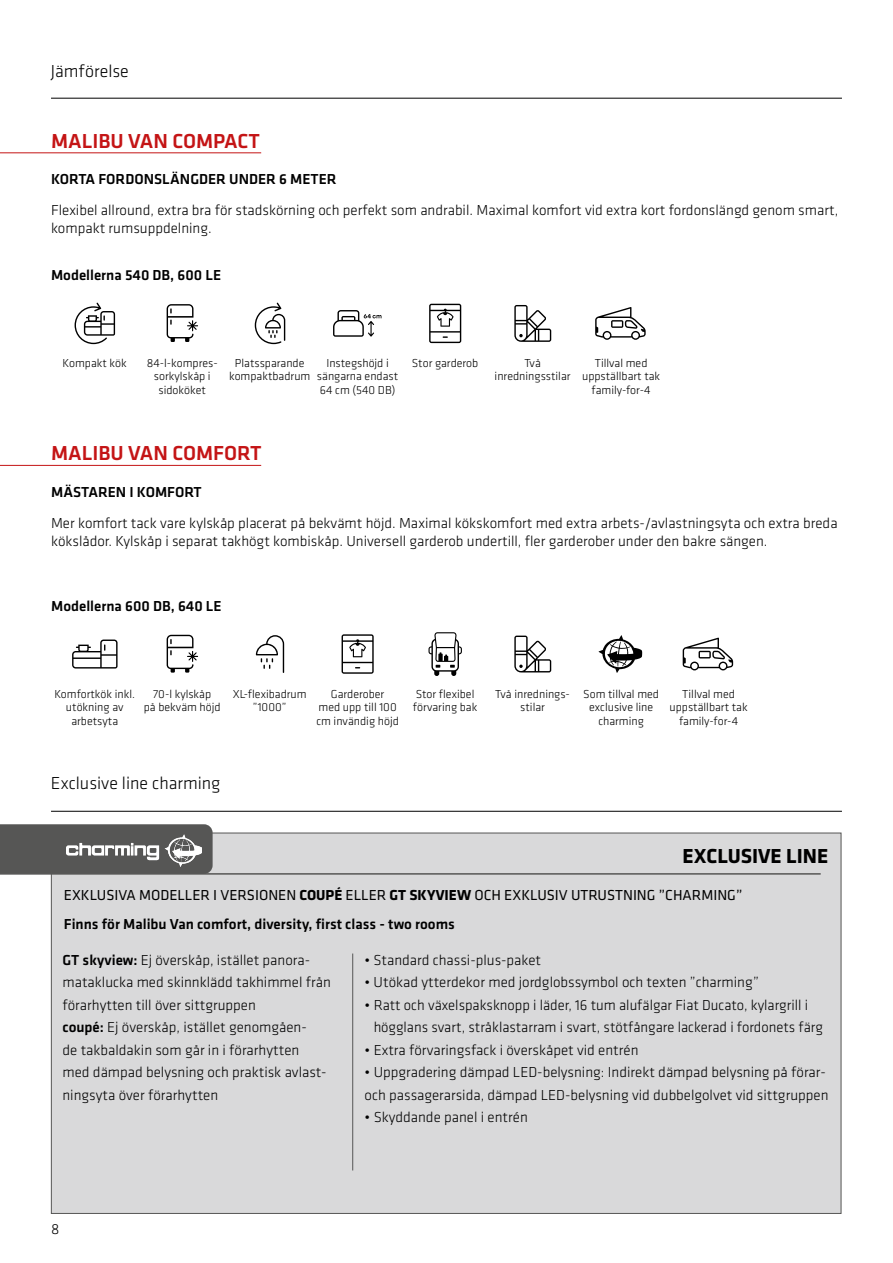
<style>
.page{position:relative;width:893px;height:1263px;background:#fff}
.page>*{position:absolute;margin:0;border:0;box-sizing:border-box;transform-origin:0 0}
.t1{font:500 21px "Klavika Basic";color:#c41415}
.t2{font:700 21px "Klavika Basic";color:#000}
.t3{font:300 18px "Klavika Basic";color:#000}
.t4{font:300 15px/22.5px "Klavika Basic";color:#000}
.t5{font:500 15px "Klavika Basic";color:#000}
.t6{font:15px "Klavika Basic";color:#000}
.t7{font:300 12px/13.5px "Klavika Basic";color:#000;text-align:center}
.s1{font-weight:700}
.s2{font-weight:500}
</style>
<div class="page">
<hr style="left:51px;top:98px;width:791px;height:1px;background:#000">
<hr style="left:51px;top:811px;width:791px;height:1px;background:#000">
<div style="left:51px;top:833px;width:790px;height:381px;background:#d9d9da;border:1px solid #565655"></div>
<hr style="left:0;top:465px;width:261px;height:1px;background:#c41415">
<hr style="left:0;top:152px;width:261px;height:1px;background:#c41415">
<hr style="left:352px;top:953px;width:1px;height:217px;background:#565655">
<div style="left:0;top:824px;width:213px;height:49px;background:#565655"></div>
<img style="left:67px;top:835px;width:135px;height:32px">
<hr style="left:0;top:873px;width:821px;height:2px;background:#565655">
<svg style="left:595px;top:307px;width:51px;height:33px"></svg>
<svg style="left:514px;top:305px;width:37px;height:37px"></svg>
<svg style="left:333px;top:310px;width:48px;height:27px"></svg>
<svg style="left:429px;top:304px;width:32px;height:39px"></svg>
<svg style="left:255px;top:303px;width:30px;height:41px"></svg>
<svg style="left:167px;top:304px;width:31px;height:38px"></svg>
<svg style="left:75px;top:303px;width:40px;height:41px"></svg>
<svg style="left:599px;top:635px;width:43px;height:38px"></svg>
<svg style="left:683px;top:638px;width:50px;height:32px"></svg>
<svg style="left:514px;top:636px;width:37px;height:36px"></svg>
<svg style="left:342px;top:634px;width:32px;height:40px"></svg>
<svg style="left:428px;top:632px;width:34px;height:44px"></svg>
<svg style="left:256px;top:635px;width:28px;height:38px"></svg>
<svg style="left:167px;top:635px;width:31px;height:38px"></svg>
<svg style="left:72px;top:639px;width:46px;height:29px"></svg>
<p class="t3" style="left:51px;top:60px;width:79px">Jämförelse</p>
<h1 class="t1" style="left:51px;top:126px;width:210px">MALIBU VAN COMPACT</h1>
<p class="t5" style="left:51px;top:169px;width:287px">KORTA FORDONSLÄNGDER UNDER 6 METER</p>
<p class="t4" style="left:51px;top:201px;width:789px;line-height:18px">Flexibel allround, extra bra för stadskörning och perfekt som andrabil. Maximal komfort vid extra kort fordonslängd genom smart, kompakt rumsuppdelning.</p>
<p class="t5" style="left:51px;top:264px;width:172px">Modellerna 540 DB, 600 LE</p>
<p class="t7" style="left:63px;top:356px;width:66px">Kompakt kök</p>
<p class="t7" style="left:147px;top:356px;width:72px">84-l-kompres&shy;sorkylskåp i sidoköket</p>
<p class="t7" style="left:229px;top:356px;width:83px">Platssparande kompaktbadrum</p>
<p class="t7" style="left:317px;top:356px;width:83px">Instegshöjd i sängarna endast<br>64 cm (540 DB)</p>
<p class="t7" style="left:412px;top:356px;width:68px">Stor garderob</p>
<p class="t7" style="left:495px;top:356px;width:77px">Två inredningsstilar</p>
<p class="t7" style="left:582px;top:356px;width:80px">Tillval med uppställbart tak family-for-4</p>
<h1 class="t1" style="left:51px;top:439px;width:212px">MALIBU VAN COMFORT</h1>
<p class="t5" style="left:51px;top:482px;width:152px">MÄSTAREN I KOMFORT</p>
<p class="t4" style="left:51px;top:514px;width:788px;line-height:18px">Mer komfort tack vare kylskåp placerat på bekvämt höjd. Maximal kökskomfort med extra arbets-/avlastningsyta och extra breda kökslådor. Kylskåp i separat takhögt kombiskåp. Universell garderob undertill, fler garderober under den bakre sängen.</p>
<p class="t5" style="left:51px;top:596px;width:172px">Modellerna 600 DB, 640 LE</p>
<p class="t7" style="left:54px;top:687px;width:82px">Komfortkök inkl. utökning av arbetsyta</p>
<p class="t7" style="left:144px;top:687px;width:78px">70-l kylskåp<br>på bekväm höjd</p>
<p class="t7" style="left:233px;top:687px;width:75px">XL-flexibadrum ”1000”</p>
<p class="t7" style="left:316px;top:687px;width:84px">Garderober<br>med upp till 100 cm invändig höjd</p>
<p class="t7" style="left:413px;top:687px;width:66px;text-align:left">Stor flexibel förvaring bak</p>
<p class="t7" style="left:495px;top:687px;width:76px">Två inrednings&shy;stilar</p>
<p class="t7" style="left:583px;top:687px;width:77px">Som tillval med exclusive line charming</p>
<p class="t7" style="left:670px;top:687px;width:80px">Tillval med uppställbart tak family-for-4</p>
<p class="t3" style="left:51px;top:772px;width:171px">Exclusive line charming</p>
<h1 class="t2" style="left:682px;top:841px;width:147px">EXCLUSIVE LINE</h1>
<p class="t6" style="left:64px;top:885px;width:680px">EXKLUSIVA MODELLER I VERSIONEN <span class="s1">COUPÉ</span> ELLER <span class="s1">GT SKYVIEW</span> OCH EXKLUSIV UTRUSTNING ”CHARMING”</p>
<p class="t5" style="left:64px;top:914px;width:393px">Finns för Malibu Van comfort, diversity, first class - two rooms</p>
<p class="t4" style="left:62px;top:948px;width:270px"><span class="s2">GT skyview:</span> Ej överskåp, istället panora&shy;mataklucka med skinnklädd takhimmel från förarhytten till över sittgruppen<br><span class="s2">coupé:</span> Ej överskåp, istället genomgåen-<br>de takbaldakin som går in i förarhytten<br>med dämpad belysning och praktisk avlast&shy;ningsyta över förarhytten</p>
<p class="t4" style="left:365px;top:948px;width:178px">• Standard chassi-plus-paket</p>
<p class="t4" style="left:365px;top:971px;width:396px">• Utökad ytterdekor med jordglobssymbol och texten ”charming”</p>
<p class="t4" style="left:374px;top:993px;width:451px;text-indent:-9px">• Ratt och växelspaksknopp i läder, 16 tum alufälgar Fiat Ducato, kylargrill i högglans svart, stråklastarram i svart, stötfångare lackerad i fordonets färg</p>
<p class="t4" style="left:365px;top:1038px;width:275px">• Extra förvaringsfack i överskåpet vid entrén</p>
<p class="t4" style="left:365px;top:1061px;width:465px">• Uppgradering dämpad LED-belysning: Indirekt dämpad belysning på förar&shy;och passagerarsida, dämpad LED-belysning vid dubbelgolvet vid sittgruppen</p>
<p class="t4" style="left:365px;top:1106px;width:165px">• Skyddande panel i entrén</p>
<p class="t4" style="left:51px;top:1217px;width:10px">8</p>
</div>
